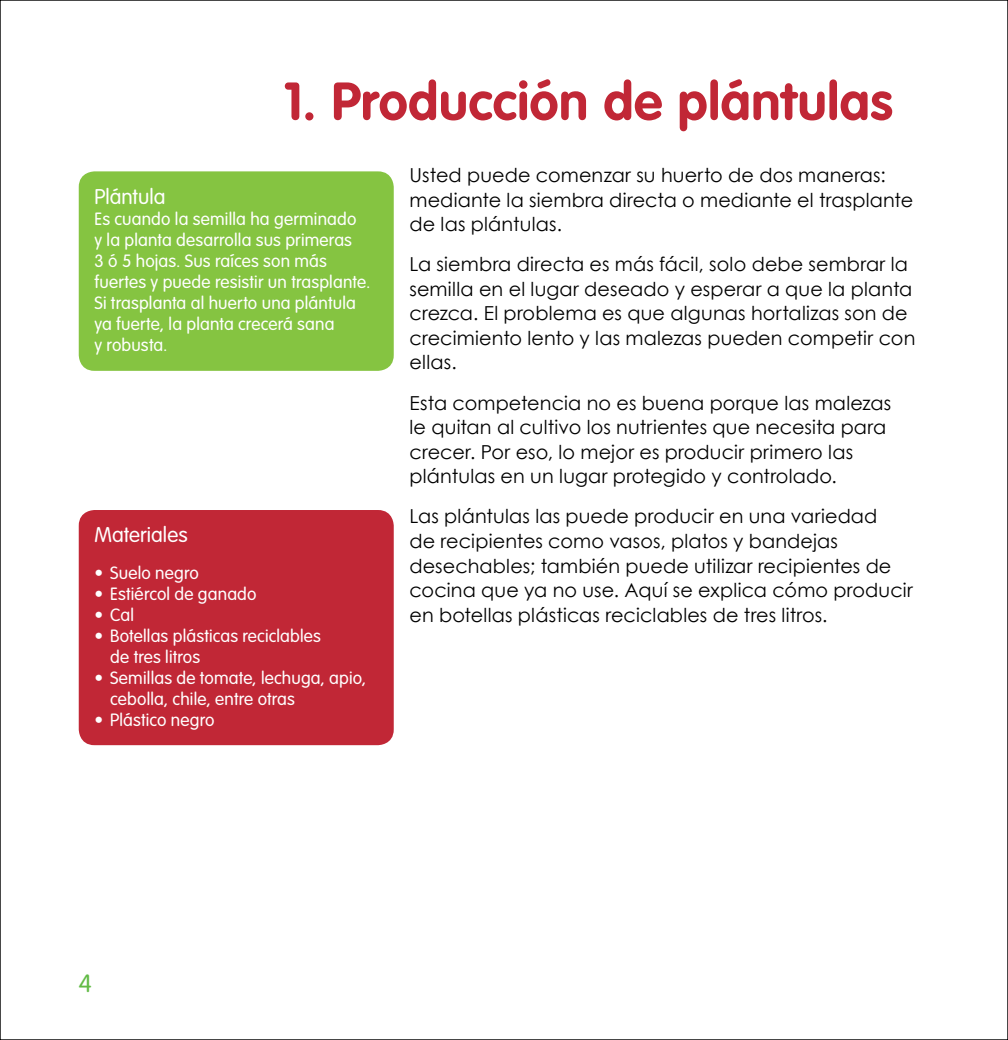
<style>
.page{position:relative;width:1008px;height:1040px;background:#fff}
.page>*{position:absolute;margin:0;border:0;box-sizing:border-box;transform-origin:0 0}
.t1{font:700 52.5px "VAG Rounded";letter-spacing:.01em;color:#c12736}
.t2{font:300 24.5px "VAG Rounded";color:#62bb46}
.t3{font:300 21px "VAG Rounded";letter-spacing:.005em;color:#fff}
.t4{font:19.25px/24.5px "Century Gothic";letter-spacing:.005em;color:#000}
.t5{font:300 17.5px/21px "VAG Rounded";letter-spacing:.01em;color:#fff}
</style>
<div class="page">
<div style="left:79px;top:171px;width:315px;height:200px;background:#85c441;border-radius:16px"></div>
<div style="left:79px;top:510px;width:315px;height:235px;background:#c12736;border-radius:16px"></div>
<h1 class="t1" style="left:284px;top:71px;width:611px">1. Producción de plántulas</h1>
<p class="t3" style="left:94px;top:184px;width:73px">Plántula</p>
<p class="t5" style="left:94px;top:208px;width:277px">Es cuando la semilla ha germinado<br>y la planta desarrolla sus primeras<br>3 ó 5 hojas. Sus raíces son más fuertes y puede resistir un trasplante.<br>Si trasplanta al huerto una plántula ya fuerte, la planta crecerá sana<br>y robusta.</p>
<p class="t3" style="left:94px;top:523px;width:95px">Materiales</p>
<p class="t5" style="left:94px;top:562px;width:106px">• Suelo negro</p>
<p class="t5" style="left:94px;top:583px;width:164px">• Estiércol de ganado</p>
<p class="t5" style="left:94px;top:604px;width:41px">• Cal</p>
<p class="t5" style="left:110px;top:625px;width:212px;text-indent:-16px">• Botellas plásticas reciclables de tres litros</p>
<p class="t5" style="left:110px;top:667px;width:257px;text-indent:-16px">• Semillas de tomate, lechuga, apio, cebolla, chile, entre otras</p>
<p class="t5" style="left:94px;top:709px;width:122px">• Plástico negro</p>
<p class="t4" style="left:410px;top:162px;width:505px">Usted puede comenzar su huerto de dos maneras: mediante la siembra directa o mediante el trasplante de las plántulas.</p>
<p class="t4" style="left:410px;top:252px;width:507px">La siembra directa es más fácil, solo debe sembrar la semilla en el lugar deseado y esperar a que la planta crezca. El problema es que algunas hortalizas son de crecimiento lento y las malezas pueden competir con ellas.</p>
<p class="t4" style="left:410px;top:390px;width:483px">Esta competencia no es buena porque las malezas le quitan al cultivo los nutrientes que necesita para crecer. Por eso, lo mejor es producir primero las plántulas en un lugar protegido y controlado.</p>
<p class="t4" style="left:410px;top:504px;width:505px">Las plántulas las puede producir en una variedad<br>de recipientes como vasos, platos y bandejas desechables; también puede utilizar recipientes de cocina que ya no use. Aquí se explica cómo producir en botellas plásticas reciclables de tres litros.</p>
<p class="t2" style="left:79px;top:969px;width:15px">4</p>
</div>
